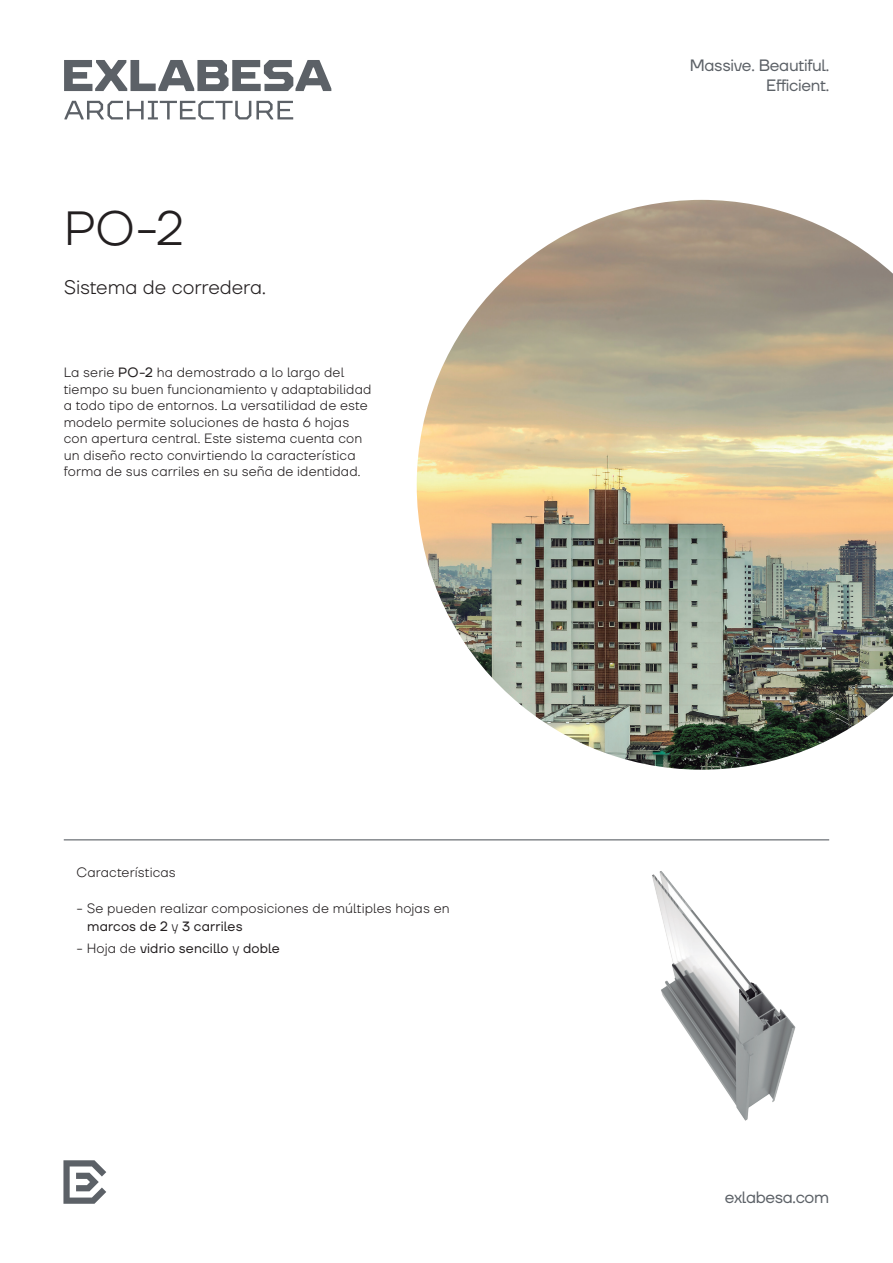
<style>
.page{position:relative;width:893px;height:1263px;background:#fff}
.page>*{position:absolute;margin:0;border:0;box-sizing:border-box;transform-origin:0 0}
.t1{font:300 48px "TT Firs Neue";color:#231f20}
.t2{font:300 19.5px "TT Firs Neue";letter-spacing:-.005em;color:#231f20}
.t3{font:16.5px/19.8px "TT Firs Neue";letter-spacing:-.02em;color:#5c6167;text-align:right}
.t4{font:300 13.5px/16.5px "TT Firs Neue";letter-spacing:.01em;color:#231f20}
.t5{font:13.5px "TT Firs Neue";letter-spacing:.01em;color:#231f20}
.s1{font-weight:400}
.s2{font-weight:300}
</style>
<div class="page">
<svg style="left:64px;top:60px;width:267px;height:31px"></svg>
<svg style="left:64px;top:101px;width:229px;height:18px"></svg>
<hr style="left:64px;top:839px;width:765px;height:1px;background:#5c6167">
<img style="left:652px;top:871px;width:144px;height:250px">
<svg style="left:63px;top:1160px;width:43px;height:44px"></svg>
<img style="left:417px;top:200px;width:476px;height:570px">
<h1 class="t1" style="left:64px;top:196px;width:121px">PO-2</h1>
<h2 class="t2" style="left:64px;top:274px;width:204px">Sistema de corredera.</h2>
<p class="t4" style="left:64px;top:364px;width:309px">La serie <span class="s1">PO-2</span> ha demostrado a lo largo del tiempo su buen funcionamiento y adaptabilidad a todo tipo de entornos. La versatilidad de este modelo permite soluciones de hasta 6 hojas con apertura central. Este sistema cuenta con un diseño recto convirtiendo la característica forma de sus carriles en su seña de identidad.</p>
<p class="t4" style="left:77px;top:864px;width:101px">Características</p>
<p class="t4" style="left:87px;top:899px;width:364px;line-height:18px;text-indent:-11px">- Se pueden realizar composiciones de múltiples hojas en <span class="s1">marcos de 2</span> y <span class="s1">3 carriles</span></p>
<p class="t5" style="left:77px;top:939px;width:205px"><span class="s2">- Hoja de</span> vidrio sencillo <span class="s2">y</span> doble</p>
<p class="t3" style="left:690px;top:55px;width:141px">Massive. Beautiful.<br>Efficient.</p>
<p class="t3" style="left:725px;top:1187px;width:106px">exlabesa.com</p>
</div>
